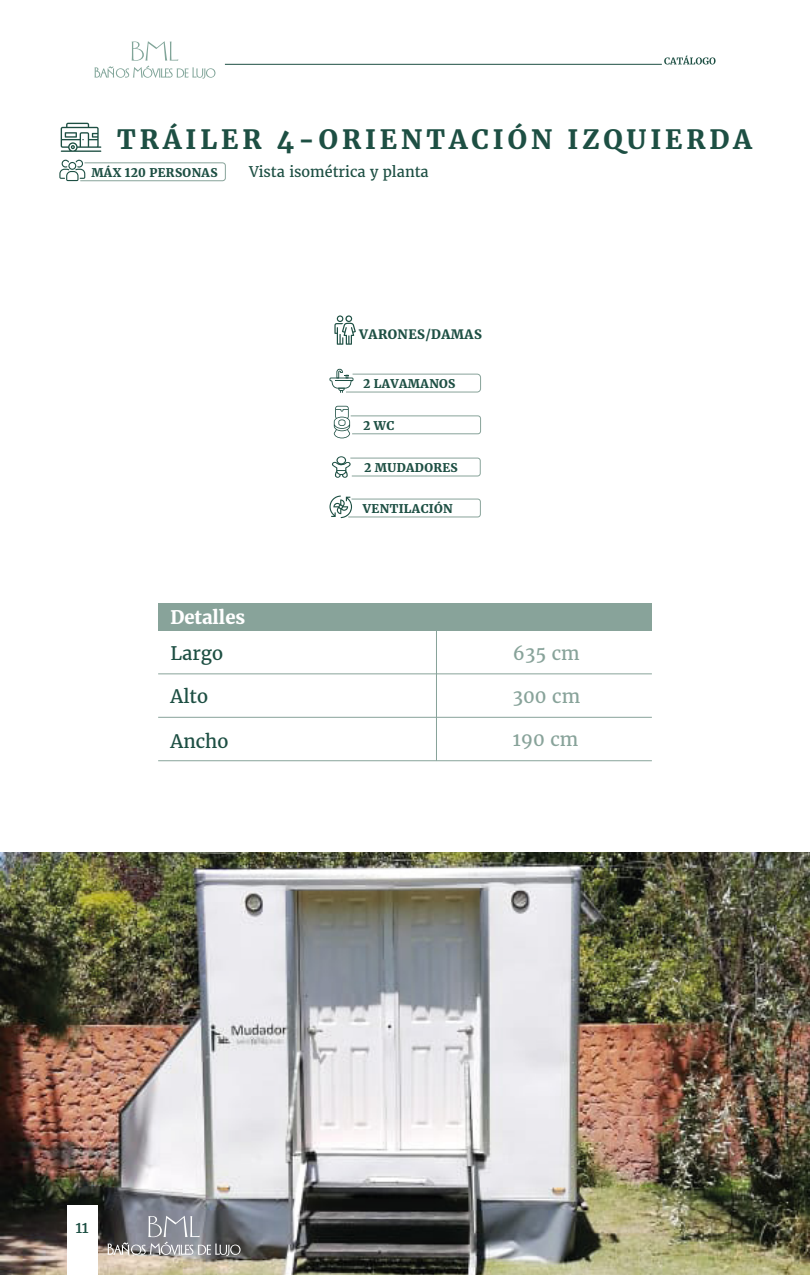
<style>
.page{position:relative;width:810px;height:1275px;background:#fff}
.page>*{position:absolute;margin:0;border:0;box-sizing:border-box;transform-origin:0 0}
.t1{font:700 26.33px "Merriweather";letter-spacing:.15em;color:#1d4f43}
.t2{font:18.45px "Merriweather";color:#88a39a}
.t3{font:18.45px "Merriweather";color:#1d4f43}
.t4{font:900 18.45px "Merriweather";color:#fff}
.t5{font:15.83px "Merriweather";color:#1d4f43}
.t6{font:14.55px "Merriweather";color:#1d4f43}
.t7{font:900 12.83px "Merriweather";letter-spacing:.03em;color:#1d4f43}
.t8{font:900 11.85px "Merriweather";letter-spacing:.03em;color:#1d4f43}
</style>
<div class="page">
<img style="left:0;top:853px;width:810px;height:422px">
<svg style="left:108px;top:1216px;width:133px;height:40px;background:#808186"></svg>
<svg style="left:61px;top:123px;width:40px;height:29px"></svg>
<svg style="left:59px;top:160px;width:167px;height:22px"></svg>
<svg style="left:664px;top:55px;width:51px;height:10px"></svg>
<hr style="left:225px;top:64px;width:437px;height:1px;background:#1d4f43">
<svg style="left:95px;top:41px;width:120px;height:38px"></svg>
<div style="left:67px;top:1205px;width:31px;height:70px;background:#fff"></div>
<svg style="left:334px;top:315px;width:22px;height:30px"></svg>
<svg style="left:329px;top:496px;width:152px;height:22px"></svg>
<svg style="left:329px;top:369px;width:152px;height:24px"></svg>
<svg style="left:334px;top:406px;width:147px;height:32px"></svg>
<svg style="left:332px;top:456px;width:149px;height:22px"></svg>
<div style="left:158px;top:603px;width:494px;height:27px;background:#88a39a"></div>
<hr style="left:158px;top:673px;width:494px;height:1px;background:#88a39a">
<hr style="left:158px;top:717px;width:494px;height:1px;background:#88a39a">
<hr style="left:158px;top:760px;width:494px;height:1px;background:#88a39a">
<hr style="left:436px;top:630px;width:1px;height:131px;background:#88a39a">
<h1 class="t1" style="left:117px;top:123px;width:636px">TRÁILER 4-ORIENTACIÓN IZQUIERDA</h1>
<p class="t8" style="left:91px;top:164px;width:128px">MÁX 120 PERSONAS</p>
<p class="t6" style="left:249px;top:163px;width:181px">Vista isométrica y planta</p>
<p class="t7" style="left:359px;top:325px;width:124px">VARONES/DAMAS</p>
<p class="t8" style="left:363px;top:375px;width:94px">2 LAVAMANOS</p>
<p class="t8" style="left:363px;top:417px;width:33px">2 WC</p>
<p class="t8" style="left:364px;top:459px;width:95px">2 MUDADORES</p>
<h2 class="t4" style="left:170px;top:604px;width:76px">Detalles</h2>
<p class="t8" style="left:363px;top:501px;width:91px">VENTILACIÓN</p>
<h2 class="t3" style="left:170px;top:642px;width:54px">Largo</h2>
<h2 class="t2" style="left:513px;top:642px;width:68px">635 cm</h2>
<h2 class="t2" style="left:513px;top:685px;width:69px">300 cm</h2>
<h2 class="t2" style="left:513px;top:728px;width:67px">190 cm</h2>
<h2 class="t3" style="left:171px;top:685px;width:39px">Alto</h2>
<h2 class="t3" style="left:171px;top:730px;width:59px">Ancho</h2>
<h3 class="t5" style="left:75px;top:1217px;width:15px">11</h3>
</div>
